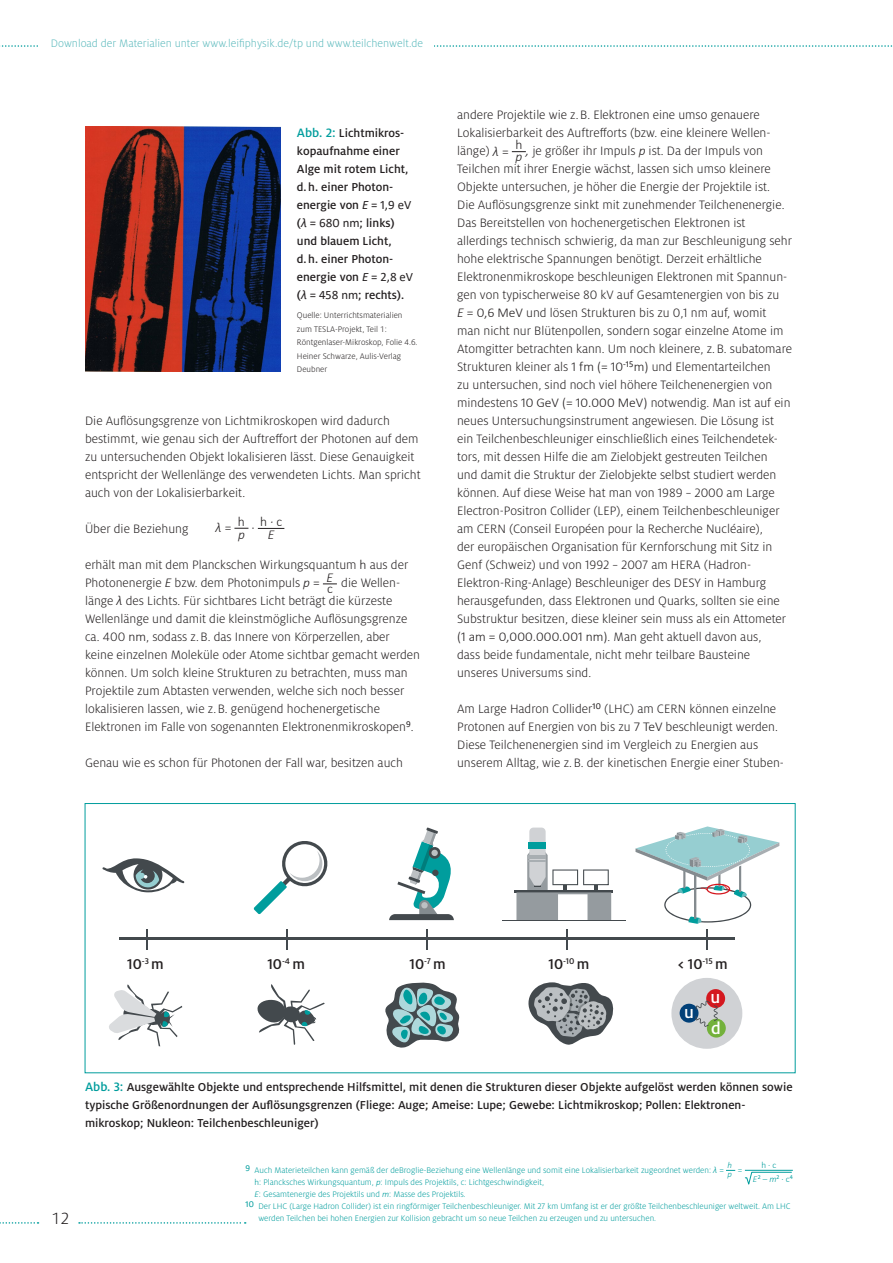
<style>
.page{position:relative;width:893px;height:1263px;background:#fff}
.page>*{position:absolute;margin:0;border:0;box-sizing:border-box;transform-origin:0 0}
.t1{font:500 18.45px/30.3px "Milo";color:#fff}
.t2{font:300 18px "Milo OT";color:#231f20}
.t3{font:500 15.75px "Milo OT";color:#231f20}
.t4{font:300 13.5px/18px "Milo OT";color:#231f20}
.t5{font:300 13.5px/13.2px "Calibri";color:#231f20;text-align:center}
.t6{font:italic 300 13.5px "Calibri";color:#231f20}
.t7{font:500 12.75px/18px "Milo OT";color:#231f20}
.t8{font:300 12px "Milo OT";color:#5fbbbe}
.t9{font:300 9.15px "Calibri";color:#009d9d}
.t10{font:300 9px "Milo OT";color:#009d9d}
.t11{font:300 9px/13.5px "Milo OT";color:#231f20}
.t12{font:italic 300 9px/8.6px "Calibri";color:#009d9d}
.t13{font:6px "Calibri";color:#009d9d}
.s1{font-size:13.5px;color:#009d9d}
.s2{font-family:"Calibri";font-weight:400;font-style:italic}
.s3{font-family:"Calibri";font-weight:400}
.s4{font-style:normal}
.s5{font-style:italic}
.s6{font-family:"Calibri"}
.s7{font-family:"Calibri";font-style:italic}
.s8{font-family:"Calibri";font-style:italic;font-size:9.15px}
.s9{font-family:"Calibri";font-size:9.15px}
.s10{font-weight:300;font-style:italic;font-size:9.15px}
.s11{font-weight:300;font-size:9.15px}
</style>
<div class="page">
<svg style="left:0;top:1222px;width:39px;height:2px"></svg>
<svg style="left:0;top:45px;width:893px;height:2px"></svg>
<svg style="left:79px;top:1222px;width:167px;height:2px"></svg>
<img style="left:85px;top:127px;width:196px;height:244px">
<svg style="left:234px;top:528px;width:14px;height:1px"></svg>
<svg style="left:258px;top:528px;width:26px;height:1px"></svg>
<svg style="left:323px;top:584px;width:14px;height:1px"></svg>
<svg style="left:512px;top:151px;width:14px;height:1px"></svg>
<div style="left:38px;top:37px;width:395px;height:23px;background:#fff"></div>
<hr style="left:745px;top:1170px;width:48px;height:1px;background:#009d9d">
<svg style="left:745px;top:1172px;width:47px;height:13px"></svg>
<hr style="left:119px;top:937px;width:616px;height:3px;background:#43494d">
<svg style="left:147px;top:929px;width:1px;height:20px"></svg>
<hr style="left:286px;top:929px;width:2px;height:20px;background:#43494d">
<hr style="left:426px;top:929px;width:2px;height:20px;background:#43494d">
<hr style="left:566px;top:929px;width:2px;height:20px;background:#43494d">
<div style="left:671px;top:978px;width:71px;height:71px;background:#d0d2d5;border-radius:50%"></div>
<div style="left:706px;top:989px;width:19px;height:19px;background:#d4181f;border-radius:50%"></div>
<div style="left:707px;top:1019px;width:19px;height:18px;background:#73b13b;border-radius:50%"></div>
<div style="left:680px;top:1004px;width:18px;height:18px;background:#014078;border-radius:50%"></div>
<svg style="left:695px;top:1000px;width:23px;height:27px"></svg>
<svg style="left:109px;top:984px;width:73px;height:62px"></svg>
<svg style="left:257px;top:984px;width:68px;height:61px"></svg>
<svg style="left:254px;top:841px;width:74px;height:73px"></svg>
<svg style="left:528px;top:982px;width:86px;height:63px"></svg>
<svg style="left:385px;top:982px;width:75px;height:66px"></svg>
<svg style="left:389px;top:827px;width:65px;height:93px"></svg>
<hr style="left:515px;top:890px;width:98px;height:2px;background:#43494d">
<hr style="left:502px;top:920px;width:124px;height:1px;background:#43494d">
<svg style="left:635px;top:826px;width:144px;height:123px"></svg>
<svg style="left:516px;top:827px;width:95px;height:93px"></svg>
<svg style="left:102px;top:858px;width:82px;height:34px"></svg>
<div style="left:85px;top:803px;width:710px;height:270px;border:1px solid #009d9d"></div>
<p class="t8" style="left:51px;top:37px;width:374px">Download der Materialien unter www.leifiphysik.de/tp und www.teilchenwelt.de</p>
<p class="t7" style="left:297px;top:124px;width:118px"><span class="s1">Abb. 2:</span> Lichtmikros&shy;kopaufnahme einer<br>Alge mit rotem Licht, d.h. einer Photon&shy;energie von <span class="s2">E</span> <span class="s3">= 1,9 eV </span>(<span class="s2">λ</span> <span class="s3">= 680 nm</span>; links) und blauem Licht, d.h. einer Photon&shy;energie von <span class="s2">E</span> <span class="s3">= 2,8 eV </span>(<span class="s2">λ</span> <span class="s3">= 458 nm</span>; rechts).</p>
<p class="t11" style="left:297px;top:309px;width:122px">Quelle: Unterrichtsmaterialien zum TESLA-Projekt, Teil 1:<br>Röntgenlaser-Mikroskop, Folie 4.6.<br>Heiner Schwarze, Aulis-Verlag<br>Deubner</p>
<p class="t4" style="left:85px;top:412px;width:337px">Die Auflösungsgrenze von Lichtmikroskopen wird dadurch bestimmt, wie genau sich der Auftreffort der Photonen auf dem zu untersuchenden Objekt lokalisieren lässt. Diese Genauigkeit entspricht der Wellenlänge des verwendeten Lichts. Man spricht auch von der Lokalisierbarkeit.</p>
<p class="t4" style="left:85px;top:520px;width:105px">Über die Beziehung</p>
<p class="t6" style="left:216px;top:519px;width:17px">λ <span class="s4">=</span></p>
<p class="t5" style="left:238px;top:515px;width:9px">h</p>
<p class="t6" style="left:238px;top:526px;width:8px">p</p>
<p class="t5" style="left:251px;top:521px;width:3px">·</p>
<p class="t5" style="left:260px;top:515px;width:24px">h<span class="s5">·</span>c<br><span class="s5">E</span></p>
<p class="t4" style="left:85px;top:556px;width:325px">erhält man mit dem Planckschen Wirkungsquantum <span class="s6">h</span> aus der<br>Photonenergie <span class="s7">E</span> bzw. dem Photonimpuls <span class="s7">p</span> <span class="s6">=</span> <sup>E</sup></p>
<p class="t4" style="left:85px;top:574px;width:336px;text-indent:242px"><span class="s6">c</span> die Wellen&shy;länge <span class="s7">λ</span> des Lichts. Für sichtbares Licht beträgt die kürzeste Wellenlänge und damit die kleinstmögliche Auflösungsgrenze ca. 400 <span class="s6">nm</span>, sodass z.B. das Innere von Körperzellen, aber keine einzelnen Moleküle oder Atome sichtbar gemacht werden können. Um solch kleine Strukturen zu betrachten, muss man Projektile zum Abtasten verwenden, welche sich noch besser lokalisieren lassen, wie z.B. genügend hochenergetische Elektronen im Falle von sogenannten Elektronenmikroskopen<sup>9</sup>.</p>
<p class="t4" style="left:85px;top:754px;width:319px">Genau wie es schon für Photonen der Fall war, besitzen auch</p>
<p class="t4" style="left:457px;top:106px;width:313px">andere Projektile wie z.B. Elektronen eine umso genauere<br>Lokalisierbarkeit des Auftrefforts (bzw. eine kleinere Wellen&shy;länge) <span class="s7">λ</span> <span class="s6">=</span></p>
<p class="t5" style="left:515px;top:138px;width:9px">h</p>
<p class="t4" style="left:457px;top:142px;width:336px;text-indent:58px"><span class="s7">p ,</span> je größer ihr Impuls <span class="s7">p</span> ist. Da der Impuls von Teilchen mit ihrer Energie wächst, lassen sich umso kleinere Objekte untersuchen, je höher die Energie der Projektile ist.<br>Die Auflösungsgrenze sinkt mit zunehmender Teilchenenergie.<br>Das Bereitstellen von hochenergetischen Elektronen ist allerdings technisch schwierig, da man zur Beschleunigung sehr hohe elektrische Spannungen benötigt. Derzeit erhältliche Elektronenmikroskope beschleunigen Elektronen mit Spannun&shy;gen von typischerweise 80 kV auf Gesamtenergien von bis zu<br><span class="s7">E</span> <span class="s6">= 0,6 MeV</span> und lösen Strukturen bis zu 0,1 nm auf, womit man nicht nur Blütenpollen, sondern sogar einzelne Atome im Atomgitter betrachten kann. Um noch kleinere, z.B. subatomare Strukturen kleiner als <span class="s6">1 fm (= 10</span><sup>-15</sup><span class="s6">m)</span> und Elementarteilchen<br>zu untersuchen, sind noch viel höhere Teilchenenergien von mindestens <span class="s6">10 GeV (= 10.000 MeV)</span> notwendig. Man ist auf ein neues Untersuchungsinstrument angewiesen. Die Lösung ist ein Teilchenbeschleuniger einschließlich eines Teilchendetek&shy;tors, mit dessen Hilfe die am Zielobjekt gestreuten Teilchen<br>und damit die Struktur der Zielobjekte selbst studiert werden können. Auf diese Weise hat man von 1989 – 2000 am Large Electron-Positron Collider (LEP), einem Teilchenbeschleuniger am CERN (Conseil Européen pour la Recherche Nucléaire),<br>der europäischen Organisation für Kernforschung mit Sitz in Genf (Schweiz) und von 1992 – 2007 am HERA (Hadron-Elektron-Ring-Anlage) Beschleuniger des DESY in Hamburg herausgefunden, dass Elektronen und Quarks, sollten sie eine Substruktur besitzen, diese kleiner sein muss als ein Attometer <span class="s6">(1 am = 0,000.000.001 nm)</span>. Man geht aktuell davon aus,<br>dass beide fundamentale, nicht mehr teilbare Bausteine unseres Universums sind.</p>
<p class="t4" style="left:457px;top:700px;width:328px">Am Large Hadron Collider<sup>10</sup> (LHC) am CERN können einzelne Protonen auf Energien von bis zu <span class="s6">7 TeV</span> beschleunigt werden.<br>Diese Teilchenenergien sind im Vergleich zu Energien aus unserem Alltag, wie z.B. der kinetischen Energie einer Stuben-</p>
<p class="t3" style="left:127px;top:955px;width:38px">10<sup>-3</sup> m</p>
<p class="t3" style="left:267px;top:955px;width:39px">10<sup>-4</sup> m</p>
<p class="t3" style="left:410px;top:955px;width:38px">10<sup>-7</sup> m</p>
<p class="t3" style="left:548px;top:955px;width:42px">10<sup>-10</sup> m</p>
<p class="t3" style="left:678px;top:955px;width:51px">&lt; 10<sup>-15</sup> m</p>
<h1 class="t1" style="left:684px;top:997px;width:11px">u</h1>
<h1 class="t1" style="left:711px;top:982px;width:12px">u d</h1>
<h2 class="t2" style="left:51px;top:1208px;width:20px">12</h2>
<p class="t7" style="left:85px;top:1078px;width:709px"><span class="s1">Abb. 3:</span> Ausgewählte Objekte und entsprechende Hilfsmittel, mit denen die Strukturen dieser Objekte aufgelöst werden können sowie typische Größenordnungen der Auflösungsgrenzen (Fliege: Auge; Ameise: Lupe; Gewebe: Lichtmikroskop; Pollen: Elektronen&shy;mikroskop; Nukleon: Teilchenbeschleuniger)</p>
<p class="t10" style="left:245px;top:1165px;width:480px"><sup>9</sup> Auch Materieteilchen kann gemäß der deBroglie-Beziehung eine Wellenlänge und somit eine Lokalisierbarkeit zugeordnet werden: <span class="s8">λ</span> <span class="s9">=</span></p>
<p class="t12" style="left:728px;top:1161px;width:16px">h<br>p <sup>=</sup></p>
<p class="t9" style="left:761px;top:1159px;width:16px">h · c</p>
<p class="t13" style="left:753px;top:1172px;width:42px"><span class="s10">E</span>2 <span class="s11">–</span> <span class="s10">m</span>2 <span class="s11">· c</span>4</p>
<p class="t10" style="left:255px;top:1177px;width:291px"><span class="s6">h</span>: Plancksches Wirkungsquantum, <span class="s7">p</span>: Impuls des Projektils, c: Lichtgeschwindigkeit,</p>
<p class="t10" style="left:255px;top:1189px;width:213px"><span class="s7">E</span>: Gesamtenergie des Projektils und <span class="s7">m</span>: Masse des Projektils.</p>
<p class="t10" style="left:245px;top:1201px;width:547px"><sup>10</sup> Der LHC (Large Hadron Collider) ist ein ringförmiger Teilchenbeschleuniger. Mit 27 km Umfang ist er der größte Teilchenbeschleuniger weltweit. Am LHC</p>
<p class="t10" style="left:258px;top:1213px;width:399px">werden Teilchen bei hohen Energien zur Kollision gebracht um so neue Teilchen zu erzeugen und zu untersuchen.</p>
</div>
